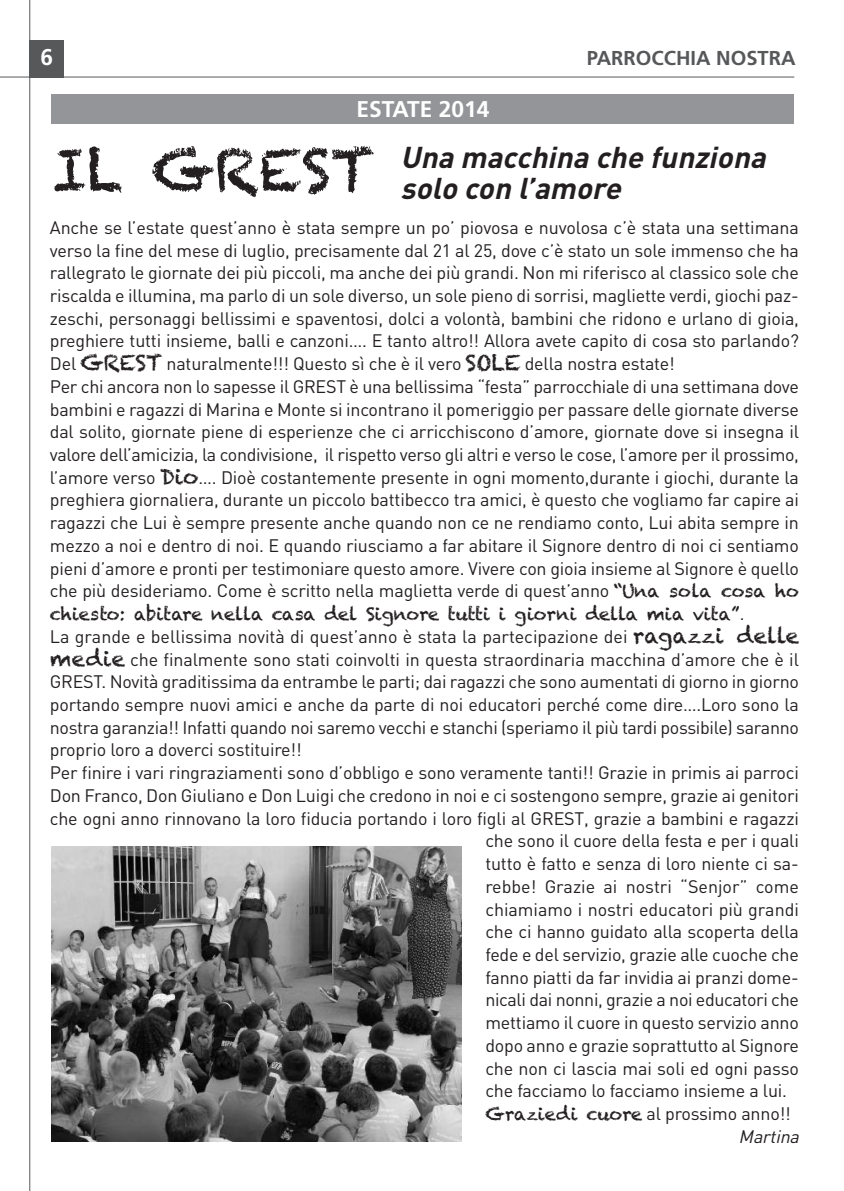
<style>
.page{position:relative;width:844px;height:1191px;background:#fff}
.page>*{position:absolute;margin:0;border:0;box-sizing:border-box;transform-origin:0 0}
.t1{font:italic 700 29.75px/31.5px "DIN Pro";color:#231f20}
.t2{font:700 22.75px "Frutiger";color:#fff}
.t3{font:700 20.12px "Frutiger";color:#57585a}
.t4{font:17.85px/22.8px "DIN Pro";letter-spacing:-.01em;color:#231f20}
.t5{font:17.85px "Chalkduster";letter-spacing:-.01em;color:#231f20}
.t6{font:italic 17.85px "DIN Pro";color:#231f20}
.s1{font-family:"Chalkduster";font-weight:400;font-style:normal;font-size:57.75px}
.s2{font-family:"Chalkduster";font-size:21.53px}
.s3{font-family:"Chalkduster"}
.s4{font-family:"DIN Pro"}
</style>
<div class="page">
<hr style="left:0;top:77px;width:794px;height:1px;background:#57585a">
<hr style="left:29px;top:0;width:1px;height:1191px;background:#57585a">
<div style="left:30px;top:40px;width:34px;height:37px;background:#57585a"></div>
<img style="left:52px;top:846px;width:409px;height:295px">
<div style="left:52px;top:94px;width:742px;height:30px;background:#939598"></div>
<p class="t2" style="left:40px;top:48px;width:14px">6</p>
<p class="t3" style="left:587px;top:50px;width:210px">PARROCCHIA NOSTRA</p>
<p class="t2" style="left:356px;top:100px;width:134px">ESTATE 2014</p>
<h1 class="t1" style="left:400px;top:144px;width:372px;text-indent:-348px"><span class="s1">I L G R ES T</span> Una macchina che funziona solo con l’amore</h1>
<p class="t4" style="left:50px;top:218px;width:750px">Anche se l’estate quest’anno è stata sempre un po’ piovosa e nuvolosa c’è stata una settimana verso la fine del mese di luglio, precisamente dal 21 al 25, dove c’è stato un sole immenso che ha rallegrato le giornate dei più piccoli, ma anche dei più grandi. Non mi riferisco al classico sole che riscalda e illumina, ma parlo di un sole diverso, un sole pieno di sorrisi, magliette verdi, giochi paz&shy;zeschi, personaggi bellissimi e spaventosi, dolci a volontà, bambini che ridono e urlano di gioia, preghiere tutti insieme, balli e canzoni…. E tanto altro!! Allora avete capito di cosa sto parlando?<br>Del <span class="s2">GREST</span> naturalmente!!! Questo sì che è il vero <span class="s2">SOLE</span> della nostra estate!<br>Per chi ancora non lo sapesse il GREST è una bellissima “festa” parrocchiale di una settimana dove bambini e ragazzi di Marina e Monte si incontrano il pomeriggio per passare delle giornate diverse dal solito, giornate piene di esperienze che ci arricchiscono d’amore, giornate dove si insegna il valore dell’amicizia, la condivisione, il rispetto verso gli altri e verso le cose, l’amore per il prossimo, l’amore verso <span class="s2">Dio</span>…. Dioè costantemente presente in ogni momento,durante i giochi, durante la preghiera giornaliera, durante un piccolo battibecco tra amici, è questo che vogliamo far capire ai ragazzi che Lui è sempre presente anche quando non ce ne rendiamo conto, Lui abita sempre in mezzo a noi e dentro di noi. E quando riusciamo a far abitare il Signore dentro di noi ci sentiamo pieni d’amore e pronti per testimoniare questo amore. Vivere con gioia insieme al Signore è quello che più desideriamo. Come è scritto nella maglietta verde di quest’anno <span class="s3">“Una sola cosa ho</span></p>
<p class="t5" style="left:50px;top:602px;width:696px">chiesto: abitare nella casa del Signore tutti i giorni della mia vita”<span class="s4">.</span></p>
<p class="t4" style="left:50px;top:627px;width:750px">La grande e bellissima novità di quest’anno è stata la partecipazione dei <span class="s2">ragazzi delle</span></p>
<p class="t4" style="left:50px;top:650px;width:750px"><span class="s2">medie</span> che finalmente sono stati coinvolti in questa straordinaria macchina d’amore che è il</p>
<p class="t4" style="left:50px;top:672px;width:750px">GREST. Novità graditissima da entrambe le parti; dai ragazzi che sono aumentati di giorno in giorno</p>
<p class="t4" style="left:50px;top:695px;width:750px">portando sempre nuovi amici e anche da parte di noi educatori perché come dire….Loro sono la</p>
<p class="t4" style="left:50px;top:718px;width:750px">nostra garanzia!! Infatti quando noi saremo vecchi e stanchi (speriamo il più tardi possibile) saranno</p>
<p class="t4" style="left:50px;top:740px;width:253px">proprio loro a doverci sostituire!!</p>
<p class="t4" style="left:50px;top:763px;width:750px">Per finire i vari ringraziamenti sono d’obbligo e sono veramente tanti!! Grazie in primis ai parroci</p>
<p class="t4" style="left:50px;top:786px;width:750px">Don Franco, Don Giuliano e Don Luigi che credono in noi e ci sostengono sempre, grazie ai genitori</p>
<p class="t4" style="left:50px;top:809px;width:750px">che ogni anno rinnovano la loro fiducia portando i loro figli al GREST, grazie a bambini e ragazzi</p>
<p class="t4" style="left:485px;top:831px;width:315px">che sono il cuore della festa e per i quali</p>
<p class="t4" style="left:485px;top:854px;width:315px">tutto è fatto e senza di loro niente ci sa-</p>
<p class="t4" style="left:485px;top:877px;width:315px">rebbe! Grazie ai nostri “Senjor” come</p>
<p class="t4" style="left:485px;top:899px;width:315px">chiamiamo i nostri educatori più grandi</p>
<p class="t4" style="left:485px;top:922px;width:315px">che ci hanno guidato alla scoperta della</p>
<p class="t4" style="left:485px;top:945px;width:315px">fede e del servizio, grazie alle cuoche che</p>
<p class="t4" style="left:485px;top:968px;width:315px">fanno piatti da far invidia ai pranzi dome-</p>
<p class="t4" style="left:485px;top:990px;width:315px">nicali dai nonni, grazie a noi educatori che</p>
<p class="t4" style="left:485px;top:1013px;width:315px">mettiamo il cuore in questo servizio anno</p>
<p class="t4" style="left:485px;top:1036px;width:315px">dopo anno e grazie soprattutto al Signore</p>
<p class="t4" style="left:485px;top:1058px;width:315px">che non ci lascia mai soli ed ogni passo</p>
<p class="t4" style="left:485px;top:1081px;width:303px">che facciamo lo facciamo insieme a lui.</p>
<p class="t4" style="left:485px;top:1104px;width:307px"><span class="s3">Graziedi cuore</span> al prossimo anno!!</p>
<p class="t6" style="left:738px;top:1130px;width:65px">Martina</p>
</div>
